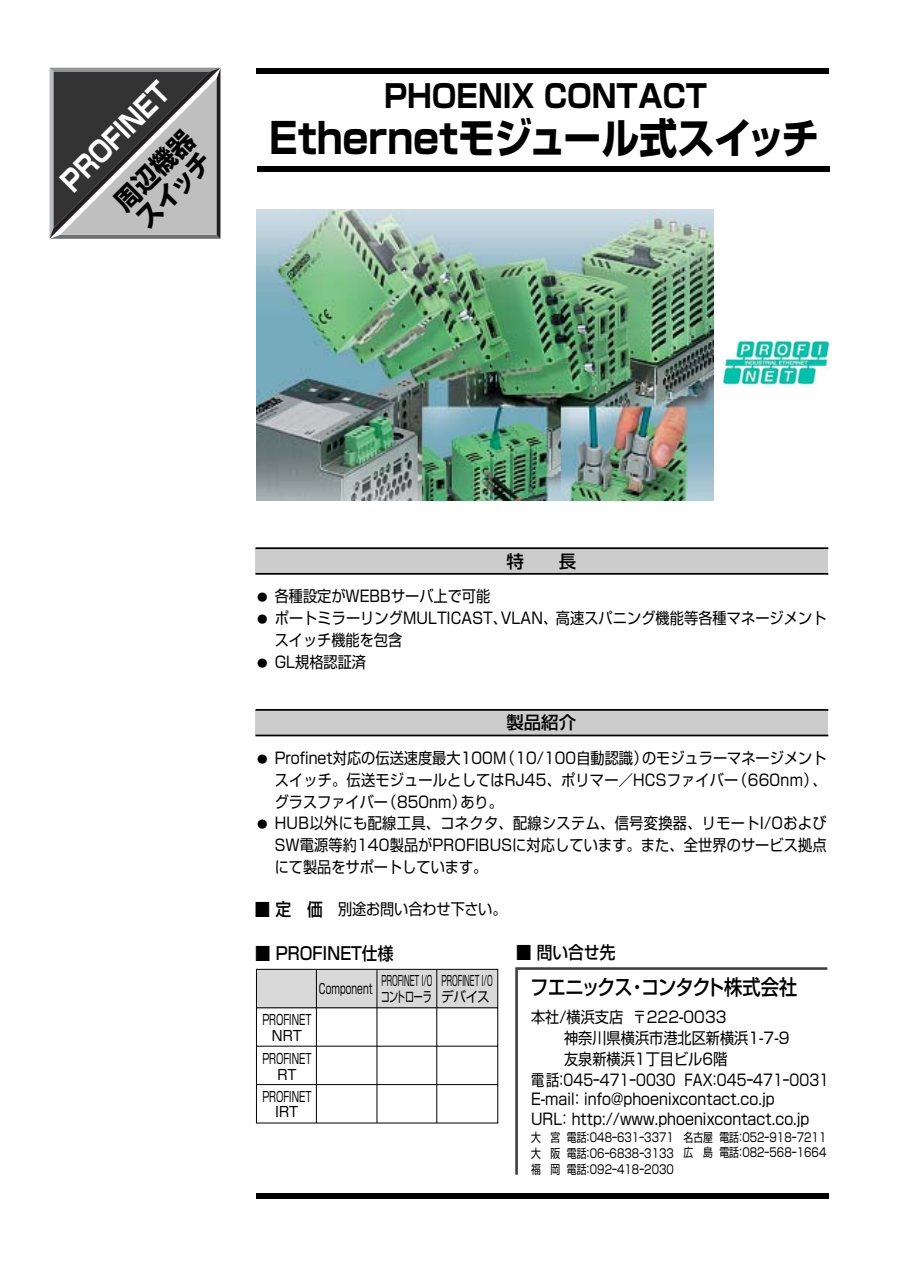
<style>
.page{position:relative;width:903px;height:1274px;background:#fff}
.page>*{position:absolute;margin:0;border:0;box-sizing:border-box;transform-origin:0 0}
.t1{font:700 42px "Shin Go";color:#000;scale:.9 1}
.t2{font:700 31.5px "Shin Go";color:#000;scale:.9 1}
.t3{font:700 28px "Shin Go";color:#fff;scale:.85 1}
.t4{font:700 26.25px/28px "Shin Go";color:#000;scale:.95 1}
.t5{font:500 21px "Shin Go";letter-spacing:-.045em;color:#000;scale:.87 1}
.t6{font:500 17.5px "Shin Go";color:#000;scale:.9 1}
.t7{font:500 17.5px "Shin Go";color:#000}
.t8{font:15.75px/21.9px "Shin Go";color:#000;scale:.9 1}
.t9{font:15.75px "Shin Go";color:#000;scale:.83 1}
.t10{font:14px/15.8px "Shin Go";color:#000;text-align:center;scale:.65 1}
.t11{font:14px/15.8px "Shin Go";color:#000;scale:.5 1}
.t12{font:12.25px/15.8px "Shin Go";color:#000;text-align:justify;scale:.8 1}
.t13{font:10.5px/21.9px "Shin Go";color:#000}
</style>
<div class="page">
<img style="left:713px;top:337px;width:118px;height:51px">
<div style="left:256px;top:548px;width:572px;height:26px;background:#ccc"></div>
<hr style="left:256px;top:573px;width:572px;height:2px;background:#000">
<hr style="left:256px;top:547px;width:572px;height:2px;background:#000">
<div style="left:256px;top:710px;width:572px;height:25px;background:#ccc"></div>
<hr style="left:256px;top:735px;width:572px;height:1px;background:#000">
<hr style="left:256px;top:709px;width:572px;height:2px;background:#000">
<div style="left:256px;top:68px;width:573px;height:6px;background:#000"></div>
<div style="left:257px;top:166px;width:573px;height:6px;background:#000"></div>
<div style="left:256px;top:1193px;width:573px;height:6px;background:#000"></div>
<img style="left:257px;top:210px;width:456px;height:291px">
<svg style="left:256px;top:968px;width:243px;height:156px"></svg>
<svg style="left:49px;top:68px;width:172px;height:171px"></svg>
<svg style="left:515px;top:967px;width:313px;height:208px"></svg>
<h3 class="t3" style="left:59px;top:179px;width:166px;rotate:-45deg">PROFINET</h3>
<h3 class="t4" style="left:112px;top:198px;width:106px;rotate:-45deg">周辺機器スイッチ</h3>
<h2 class="t2" style="left:384px;top:85px;width:361px">PHOENIX CONTACT</h2>
<h1 class="t1" style="left:269px;top:123px;width:613px">Ethernetモジュール式スイッチ</h1>
<p class="t7" style="left:506px;top:555px;width:71px">特　　長</p>
<p class="t8" style="left:275px;top:587px;width:615px">各種設定がWEBBサーバ上で可能<br>ポートミラーリングMULTICAST、VLAN、高速スパニング機能等各種マネージメントスイッチ機能を包含<br>GL規格認証済</p>
<p class="t13" style="left:257px;top:587px;width:12px">● ●</p>
<p class="t13" style="left:257px;top:653px;width:12px">●</p>
<p class="t13" style="left:257px;top:749px;width:12px">●</p>
<p class="t13" style="left:257px;top:814px;width:12px">●</p>
<p class="t7" style="left:506px;top:716px;width:71px">製品紹介</p>
<p class="t8" style="left:275px;top:749px;width:615px">Profinet対応の伝送速度最大100M（10/100自動認識）のモジュラーマネージメントスイッチ。伝送モジュールとしてはRJ45、ポリマー／HCSファイバー（660nm）、グラスファイバー（850nm）あり。<br>HUB以外にも配線工具、コネクタ、配線システム、信号変換器、リモートI/OおよびSW電源等約140製品がPROFIBUSに対応しています。また、全世界のサービス拠点にて製品をサポートしています。</p>
<p class="t6" style="left:255px;top:903px;width:77px">■ 定　価</p>
<p class="t8" style="left:338px;top:900px;width:189px">別途お問い合わせ下さい。</p>
<p class="t6" style="left:255px;top:946px;width:155px">■ PROFINET仕様</p>
<p class="t10" style="left:319px;top:982px;width:84px">Component</p>
<p class="t10" style="left:262px;top:1013px;width:77px">PROFINET<br>NRT</p>
<p class="t11" style="left:381px;top:975px;width:105px">PROFINET I/Oコントローラ</p>
<p class="t11" style="left:441px;top:975px;width:105px">PROFINET I/Oデバイス</p>
<p class="t10" style="left:262px;top:1052px;width:77px">PROFINET<br>RT</p>
<p class="t10" style="left:262px;top:1090px;width:77px">PROFINET<br>IRT</p>
<p class="t6" style="left:516px;top:945px;width:112px">■ 問い合せ先</p>
<h3 class="t5" style="left:530px;top:979px;width:309px">フエニックス・コンタクト株式会社</h3>
<p class="t8" style="left:531px;top:1008px;width:219px">本社/横浜支店 〒222-0033</p>
<p class="t8" style="left:531px;top:1029px;width:289px">　　 神奈川県横浜市港北区新横浜1-7-9</p>
<p class="t8" style="left:564px;top:1050px;width:183px">友泉新横浜1丁目ビル6階</p>
<p class="t9" style="left:531px;top:1074px;width:361px">電話：045ｰ471ｰ0030 FAX：045ｰ471ｰ0031</p>
<p class="t8" style="left:531px;top:1092px;width:311px;line-height:19.2px">E-mail： info@phoenixcontact.co.jp<br>URL： http://www.phoenixcontact.co.jp</p>
<p class="t12" style="left:531px;top:1131px;width:180px">大　宮 電話：048ｰ631ｰ3371大　阪 電話：06ｰ6838ｰ3133福　岡 電話：092ｰ418ｰ2030</p>
<p class="t12" style="left:684px;top:1131px;width:180px">名古屋 電話：052ｰ918ｰ7211広　島 電話：082ｰ568ｰ1664</p>
</div>
